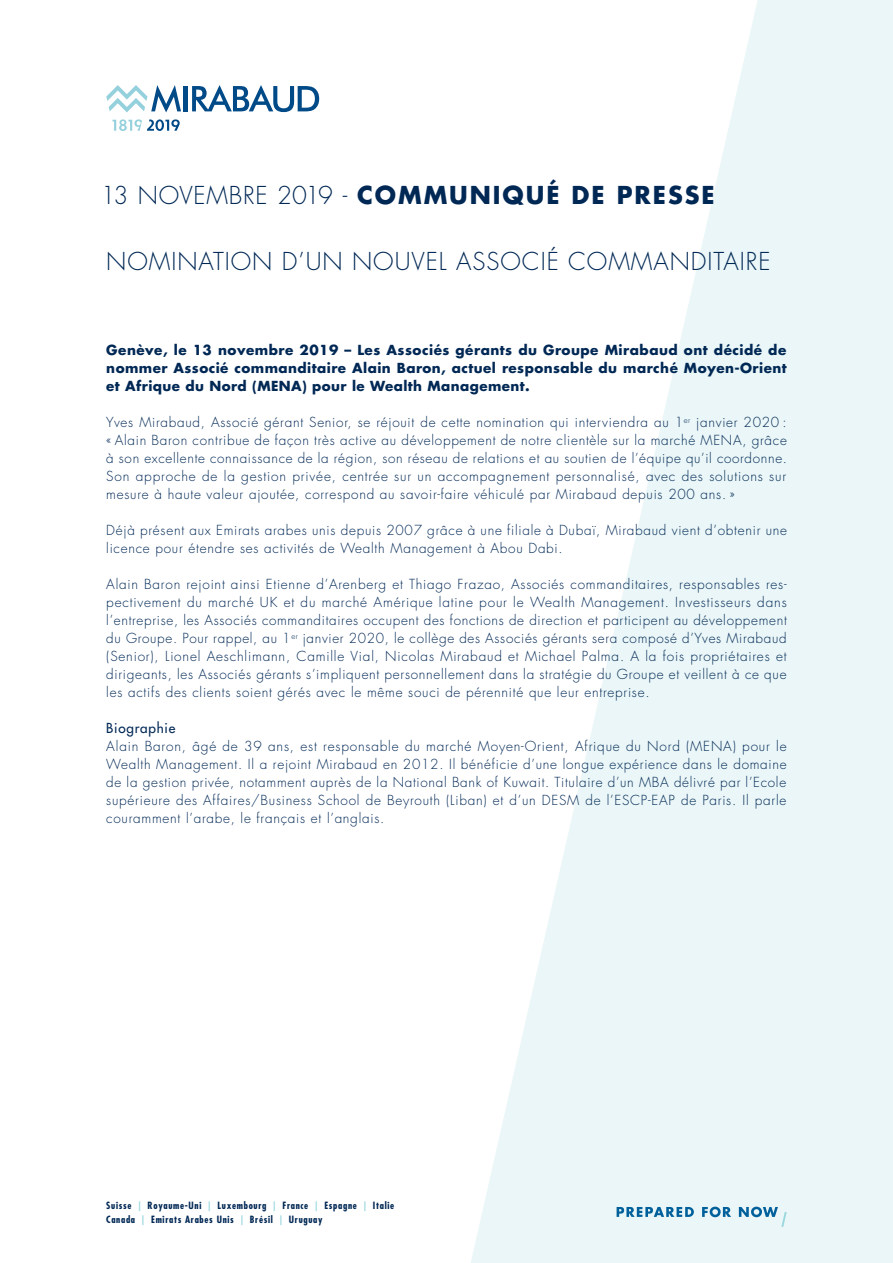
<style>
.page{position:relative;width:893px;height:1263px;background:#fff}
.page>*{position:absolute;margin:0;border:0;box-sizing:border-box;transform-origin:0 0}
.Titre{font:300 24px "Futura Std";letter-spacing:.04em;color:#002855}
.Titre-2{font:700 24px "Futura Std";letter-spacing:.08em;color:#002855}
.Texte_courant{font:300 13.5px/18px "Futura Std";letter-spacing:.055em;color:#002855;text-align:justify}
.Texte_courant-2{font:700 13.5px/18px "Futura Std";letter-spacing:.03em;color:#002855;text-align:justify}
.Texte_courant-3{font:500 13.5px "Futura Std";letter-spacing:.055em;color:#002855}
.t1{font:700 condensed 9.75px "Futura Std";letter-spacing:.07em;color:#002855}
.s1{font-weight:300}
.s2{color:#98d7de}
</style>
<div class="page">
<svg style="left:471px;top:0;width:422px;height:1263px;fill:#eaf6f7"></svg>
<hr style="left:183px;top:86px;width:4px;height:25px;background:#004a87">
<svg style="left:192px;top:85px;width:127px;height:27px"></svg>
<svg style="left:112px;top:119px;width:68px;height:12px"></svg>
<svg style="left:106px;top:85px;width:75px;height:27px"></svg>
<svg style="left:617px;top:1206px;width:170px;height:21px;background:#b4d4e2"></svg>
<p class="Titre-2" style="left:101px;top:179px;width:615px"><span class="s1">13 NOVEMBRE 2019 -</span> COMMUNIQUÉ DE PRESSE</p>
<p class="Titre" style="left:106px;top:247px;width:666px">NOMINATION D’UN NOUVEL ASSOCIÉ COMMANDITAIRE</p>
<p class="Texte_courant-2" style="left:106px;top:341px;width:682px">Genève, le 13 novembre 2019 – Les Associés gérants du Groupe Mirabaud ont décidé de nommer Associé commanditaire Alain Baron, actuel responsable du marché Moyen-Orient et Afrique du Nord (MENA) pour le Wealth Management.</p>
<p class="Texte_courant" style="left:106px;top:414px;width:682px">Yves Mirabaud, Associé gérant Senior, se réjouit de cette nomination qui interviendra au 1<sup>er</sup> janvier 2020 : « Alain Baron contribue de façon très active au développement de notre clientèle sur la marché MENA, grâce à son excellente connaissance de la région, son réseau de relations et au soutien de l’équipe qu’il coordonne.<br>Son approche de la gestion privée, centrée sur un accompagnement personnalisé, avec des solutions sur mesure à haute valeur ajoutée, correspond au savoir-faire véhiculé par Mirabaud depuis 200 ans. »</p>
<p class="Texte_courant" style="left:106px;top:522px;width:682px">Déjà présent aux Emirats arabes unis depuis 2007 grâce à une filiale à Dubaï, Mirabaud vient d’obtenir une licence pour étendre ses activités de Wealth Management à Abou Dabi.</p>
<p class="Texte_courant" style="left:106px;top:576px;width:682px">Alain Baron rejoint ainsi Etienne d’Arenberg et Thiago Frazao, Associés commanditaires, responsables res&shy;pectivement du marché UK et du marché Amérique latine pour le Wealth Management. Investisseurs dans l’entreprise, les Associés commanditaires occupent des fonctions de direction et participent au développement du Groupe. Pour rappel, au 1<sup>er</sup> janvier 2020, le collège des Associés gérants sera composé d’Yves Mirabaud (Senior), Lionel Aeschlimann, Camille Vial, Nicolas Mirabaud et Michael Palma. A la fois propriétaires et dirigeants, les Associés gérants s’impliquent personnellement dans la stratégie du Groupe et veillent à ce que les actifs des clients soient gérés avec le même souci de pérennité que leur entreprise.</p>
<p class="Texte_courant-3" style="left:106px;top:720px;width:70px">Biographie</p>
<p class="Texte_courant" style="left:106px;top:738px;width:682px">Alain Baron, âgé de 39 ans, est responsable du marché Moyen-Orient, Afrique du Nord (MENA) pour le Wealth Management. Il a rejoint Mirabaud en 2012. Il bénéficie d’une longue expérience dans le domaine de la gestion privée, notamment auprès de la National Bank of Kuwait. Titulaire d’un MBA délivré par l’Ecole supérieure des Affaires/Business School de Beyrouth (Liban) et d’un DESM de l’ESCP-EAP de Paris. Il parle couramment l’arabe, le français et l’anglais.</p>
<p class="t1" style="left:106px;top:1200px;width:289px">Suisse <span class="s2">|</span> Royaume-Uni <span class="s2">|</span> Luxembourg <span class="s2">|</span> France <span class="s2">|</span> Espagne <span class="s2">|</span> Italie</p>
<p class="t1" style="left:106px;top:1213px;width:218px">Canada <span class="s2">|</span> Emirats Arabes Unis <span class="s2">|</span> Brésil <span class="s2">|</span> Uruguay</p>
</div>
